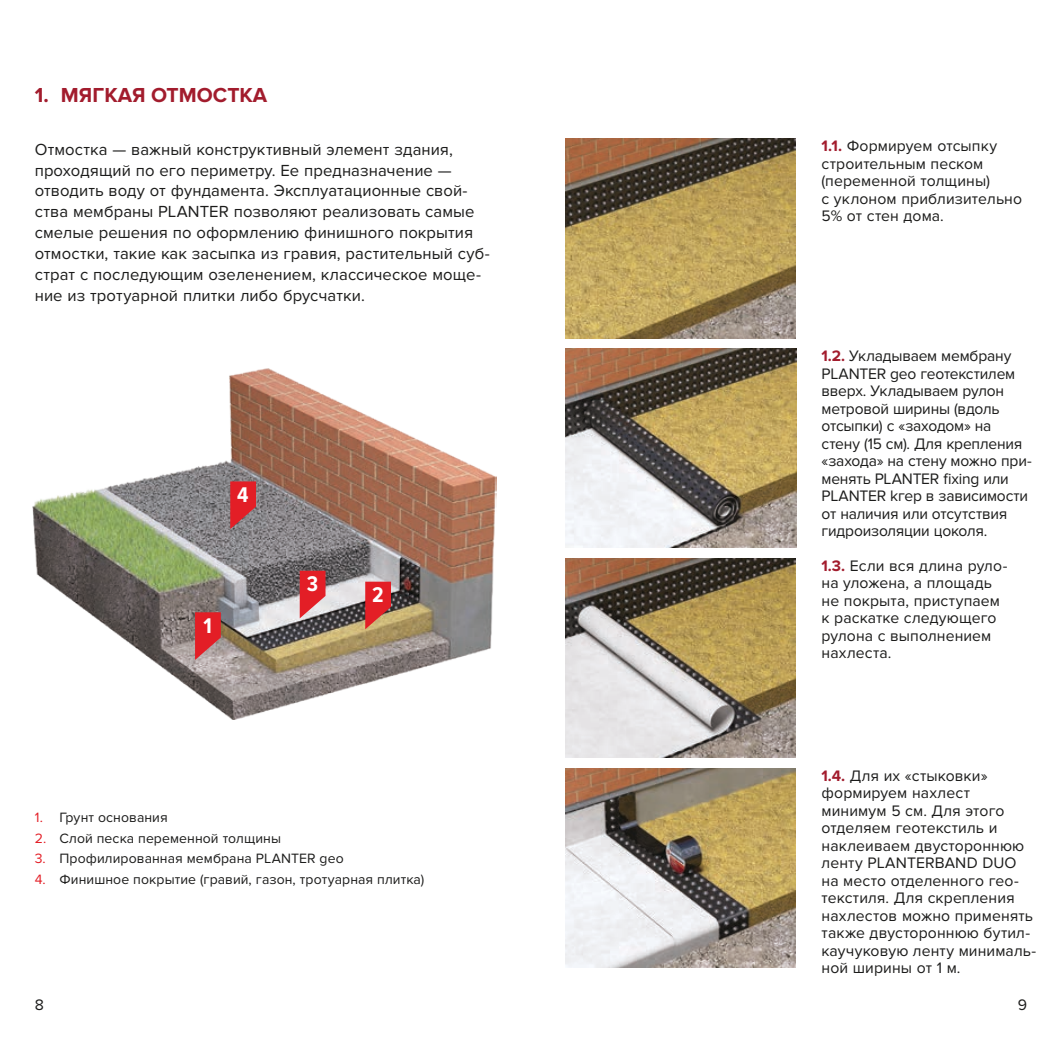
<style>
.page{position:relative;width:1062px;height:1042px;background:#fff}
.page>*{position:absolute;margin:0;border:0;box-sizing:border-box;transform-origin:0 0}
.t1{font:700 22.05px "Proxima Nova Cond";color:#fff}
.t2{font:700 21px "Proxima Nova";color:#a21c2d}
.t3{font:16.62px/20.8px "Proxima Nova";letter-spacing:.005em;color:#1c1c1b}
.t4{font:15.75px/17.5px "Proxima Nova";letter-spacing:.005em;color:#1c1c1b}
.t5{font:15.75px/17.5px "Proxima Nova";letter-spacing:-.015em;color:#1c1c1b}
.t6{font:14px "Proxima Nova";letter-spacing:.005em;color:#1c1c1b}
.s1{color:#e31e26}
.s2{font-weight:700;color:#a21c2d}
</style>
<div class="page">
<img style="left:566px;top:768px;width:229px;height:199px">
<img style="left:566px;top:558px;width:229px;height:199px">
<img style="left:566px;top:349px;width:230px;height:198px">
<img style="left:566px;top:139px;width:229px;height:199px">
<img style="left:33px;top:368px;width:463px;height:351px">
<svg style="left:195px;top:612px;width:26px;height:48px"></svg>
<svg style="left:300px;top:571px;width:25px;height:47px"></svg>
<svg style="left:230px;top:481px;width:26px;height:48px"></svg>
<svg style="left:365px;top:582px;width:26px;height:47px"></svg>
<h2 class="t2" style="left:35px;top:83px;width:234px">1. МЯГКАЯ ОТМОСТКА</h2>
<p class="t3" style="left:35px;top:139px;width:457px">Отмостка — важный конструктивный элемент здания, проходящий по его периметру. Ее предназначение — отводить воду от фундамента. Эксплуатационные свой&shy;ства мембраны PLANTER позволяют реализовать самые смелые решения по оформлению финишного покрытия отмостки, такие как засыпка из гравия, растительный суб&shy;страт с последующим озеленением, классическое моще&shy;ние из тротуарной плитки либо брусчатки.</p>
<h1 class="t1" style="left:237px;top:482px;width:13px">4</h1>
<h1 class="t1" style="left:204px;top:613px;width:10px">1</h1>
<h1 class="t1" style="left:307px;top:571px;width:13px">3</h1>
<h1 class="t1" style="left:372px;top:582px;width:13px">2</h1>
<p class="t6" style="left:35px;top:809px;width:134px"><span class="s1">1.</span> Грунт основания</p>
<p class="t6" style="left:35px;top:830px;width:248px"><span class="s1">2.</span> Слой песка переменной толщины</p>
<p class="t6" style="left:35px;top:850px;width:310px"><span class="s1">3.</span> Профилированная мембрана PLANTER geo</p>
<p class="t6" style="left:35px;top:871px;width:391px"><span class="s1">4.</span> Финишное покрытие (гравий, газон, тротуарная плитка)</p>
<p class="t4" style="left:821px;top:138px;width:202px"><span class="s2">1.1.</span> Формируем отсыпку строительным песком (переменной толщины)<br>с уклоном приблизительно<br>5% от стен дома.</p>
<p class="t5" style="left:821px;top:347px;width:212px"><span class="s2">1.2.</span> Укладываем мембрану<br>PLANTER geo геотекстилем вверх. Укладываем рулон метровой ширины (вдоль отсыпки) с «заходом» на стену (15 см). Для крепления «захода» на стену можно при&shy;менять PLANTER fixing или<br>PLANTER kгер в зависимости от наличия или отсутствия гидроизоляции цоколя.</p>
<p class="t4" style="left:821px;top:557px;width:187px"><span class="s2">1.3.</span> Если вся длина руло&shy;на уложена, а площадь не покрыта, приступаем к раскатке следующего рулона с выполнением нахлеста.</p>
<p class="t4" style="left:821px;top:767px;width:216px"><span class="s2">1.4.</span> Для их «стыковки» формируем нахлест минимум 5 см. Для этого отделяем геотекстиль и наклеиваем двустороннюю ленту PLANTERBAND DUO на место отделенного гео&shy;текстиля. Для скрепления нахлестов можно применять также двустороннюю бутил&shy;каучуковую ленту минималь&shy;ной ширины от 1 м.</p>
<p class="t4" style="left:35px;top:996px;width:11px">8</p>
<p class="t4" style="left:1018px;top:996px;width:11px">9</p>
</div>
